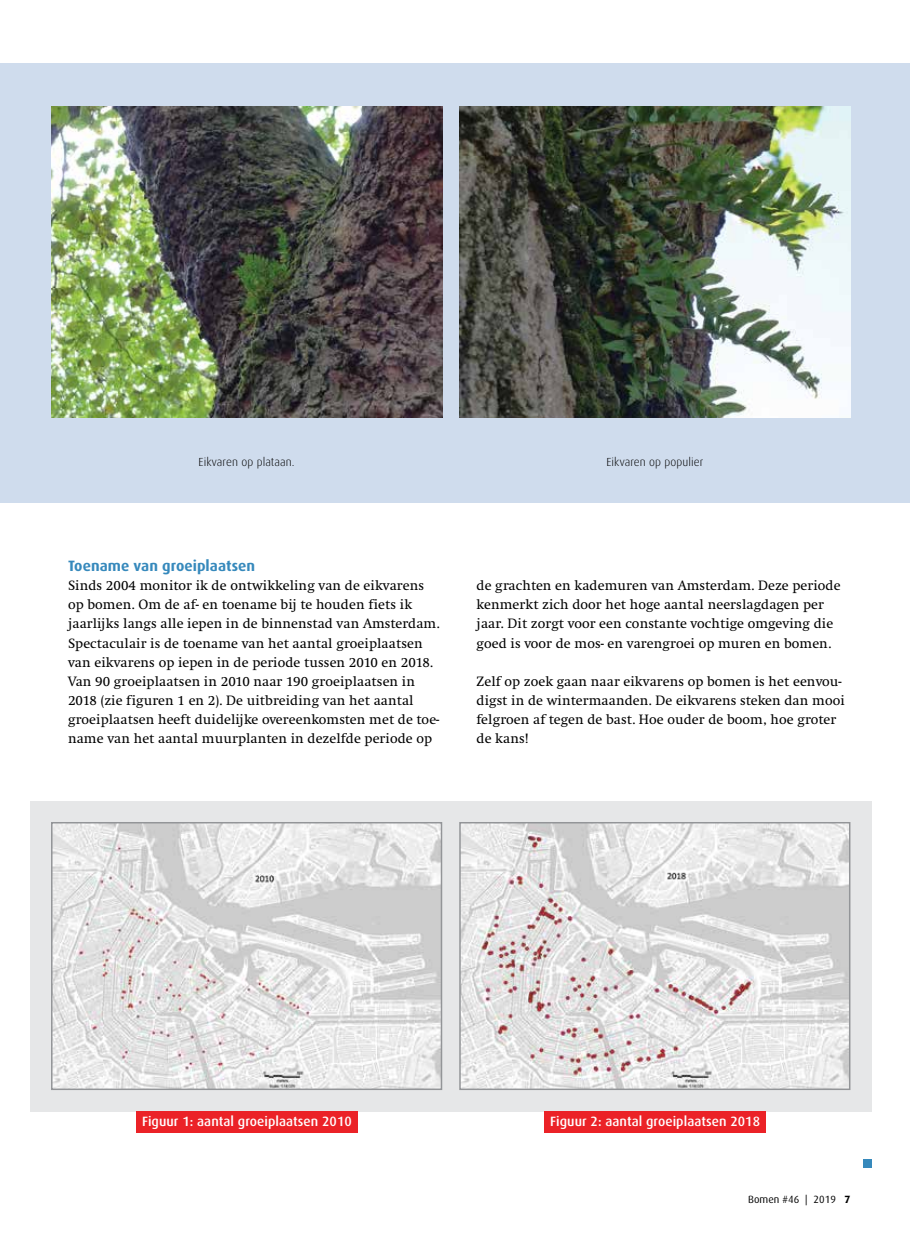
<style>
.page{position:relative;width:910px;height:1234px;background:#fff}
.page>*{position:absolute;margin:0;border:0;box-sizing:border-box;transform-origin:0 0}
.t1{font:700 15px "Dax";letter-spacing:.005em;color:#3689bc}
.t2{font:14.1px/19.2px "Swift EF";letter-spacing:.005em;color:#000}
.t3{font:500 13.5px "Dax";letter-spacing:.005em;color:#fff}
.t4{font:300 11.7px "Dax";letter-spacing:.005em;color:#000}
.t5{font:10.5px "Dax";letter-spacing:.005em;color:#000}
.s1{font-weight:700}
</style>
<div class="page">
<div style="left:30px;top:800px;width:842px;height:310px;background:#e6e7e8"></div>
<div style="left:0;top:64px;width:910px;height:439px;background:#cfdced"></div>
<div style="left:863px;top:1158px;width:9px;height:9px;background:#3689bc"></div>
<img style="left:51px;top:106px;width:391px;height:311px">
<img style="left:459px;top:106px;width:391px;height:311px">
<img style="left:462px;top:824px;width:385px;height:262px">
<div style="left:459px;top:821px;width:391px;height:268px;border:2px solid #939598"></div>
<img style="left:54px;top:824px;width:385px;height:262px">
<div style="left:51px;top:821px;width:391px;height:268px;border:2px solid #939598"></div>
<div style="left:136px;top:1110px;width:222px;height:22px;background:#eb2227"></div>
<div style="left:544px;top:1110px;width:222px;height:22px;background:#eb2227"></div>
<p class="t4" style="left:199px;top:455px;width:97px">Eikvaren op plataan.</p>
<p class="t4" style="left:606px;top:455px;width:98px">Eikvaren op populier</p>
<p class="t1" style="left:68px;top:557px;width:189px">Toename van groeiplaatsen</p>
<p class="t2" style="left:68px;top:576px;width:373px">Sinds 2004 monitor ik de ontwikkeling van de eikvarens op bomen. Om de af- en toename bij te houden fiets ik jaarlijks langs alle iepen in de binnenstad van Amsterdam.<br>Spectaculair is de toename van het aantal groeiplaatsen van eikvarens op iepen in de periode tussen 2010 en 2018.<br>Van 90 groeiplaatsen in 2010 naar 190 groeiplaatsen in 2018 (zie figuren 1 en 2). De uitbreiding van het aantal groeiplaatsen heeft duidelijke overeenkomsten met de toe&shy;name van het aantal muurplanten in dezelfde periode op</p>
<p class="t2" style="left:477px;top:576px;width:365px">de grachten en kademuren van Amsterdam. Deze periode kenmerkt zich door het hoge aantal neerslagdagen per jaar. Dit zorgt voor een constante vochtige omgeving die goed is voor de mos- en varengroei op muren en bomen.</p>
<p class="t2" style="left:477px;top:671px;width:370px">Zelf op zoek gaan naar eikvarens op bomen is het eenvou&shy;digst in de wintermaanden. De eikvarens steken dan mooi felgroen af tegen de bast. Hoe ouder de boom, hoe groter de kans!</p>
<p class="t3" style="left:142px;top:1113px;width:211px">Figuur 1: aantal groeiplaatsen 2010</p>
<p class="t3" style="left:550px;top:1113px;width:211px">Figuur 2: aantal groeiplaatsen 2018</p>
<p class="t5" style="left:748px;top:1193px;width:104px">Bomen #46 | 2019 <span class="s1">7</span></p>
</div>
